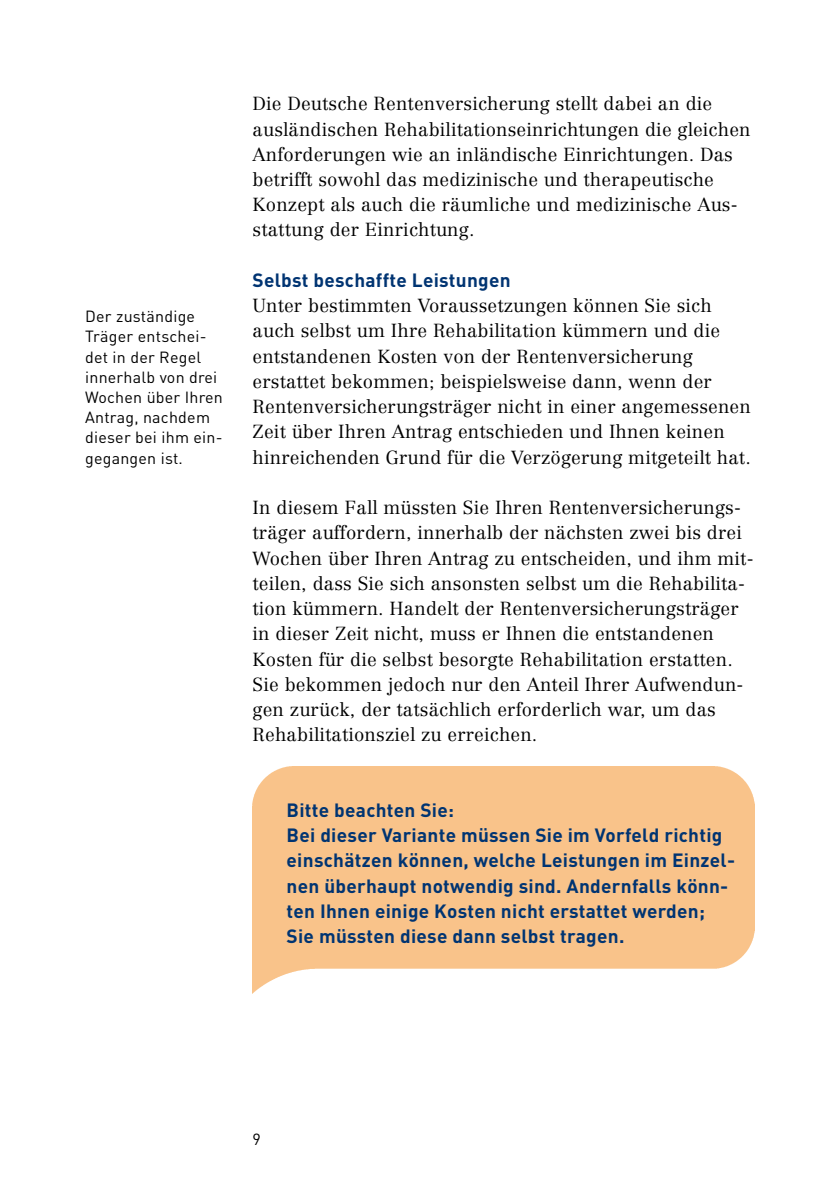
<style>
.page{position:relative;width:840px;height:1191px;background:#fff}
.page>*{position:absolute;margin:0;border:0;box-sizing:border-box;transform-origin:0 0}
.t1{font:700 19px/25.2px "DIN";letter-spacing:.015em;color:#003472}
.t2{font:300 18.6px/25.2px "Centennial";letter-spacing:.01em;color:#000}
.t3{font:16px/20.2px "DIN";letter-spacing:.015em;color:#000}
</style>
<div class="page">
<p class="t3" style="left:85px;top:306px;width:139px">Der zuständige<br>Träger entschei&shy;det in der Regel innerhalb von drei<br>Wochen über Ihren<br>Antrag, nachdem dieser bei ihm ein&shy;gegangen ist.</p>
<p class="t2" style="left:252px;top:91px;width:499px">Die Deutsche Rentenversicherung stellt dabei an die ausländischen Rehabilitationseinrichtungen die gleichen Anforderungen wie an inländische Einrichtungen. Das betrifft sowohl das medizinische und therapeutische Konzept als auch die räumliche und medizinische Aus&shy;stattung der Einrichtung.</p>
<h3 class="t1" style="left:252px;top:267px;width:259px">Selbst beschaffte Leistungen</h3>
<p class="t2" style="left:252px;top:293px;width:499px">Unter bestimmten Voraussetzungen können Sie sich auch selbst um Ihre Rehabilitation kümmern und die entstandenen Kosten von der Rentenversicherung erstattet bekommen; beispielsweise dann, wenn der Rentenversicherungsträger nicht in einer angemessenen Zeit über Ihren Antrag entschieden und Ihnen keinen hinreichenden Grund für die Verzögerung mitgeteilt hat.</p>
<p class="t2" style="left:252px;top:495px;width:502px">In diesem Fall müssten Sie Ihren Rentenversicherungs&shy;träger auffordern, innerhalb der nächsten zwei bis drei Wochen über Ihren Antrag zu entscheiden, und ihm mit&shy;teilen, dass Sie sich ansonsten selbst um die Rehabilita&shy;tion kümmern. Handelt der Rentenversicherungsträger in dieser Zeit nicht, muss er Ihnen die entstandenen Kosten für die selbst besorgte Rehabilitation erstatten.<br>Sie bekommen jedoch nur den Anteil Ihrer Aufwendun&shy;gen zurück, der tatsächlich erforderlich war, um das Rehabilitationsziel zu erreichen.</p>
<p class="t1" style="left:286px;top:796px;width:169px">Bitte beachten Sie:</p>
<p class="t1" style="left:286px;top:822px;width:450px">Bei dieser Variante müssen Sie im Vorfeld richtig einschätzen können, welche Leistungen im Einzel&shy;nen überhaupt notwendig sind. Andernfalls könn&shy;ten Ihnen einige Kosten nicht erstattet werden; Sie müssten diese dann selbst tragen.</p>
<p class="t3" style="left:252px;top:1128px;width:10px">9</p>
</div>
